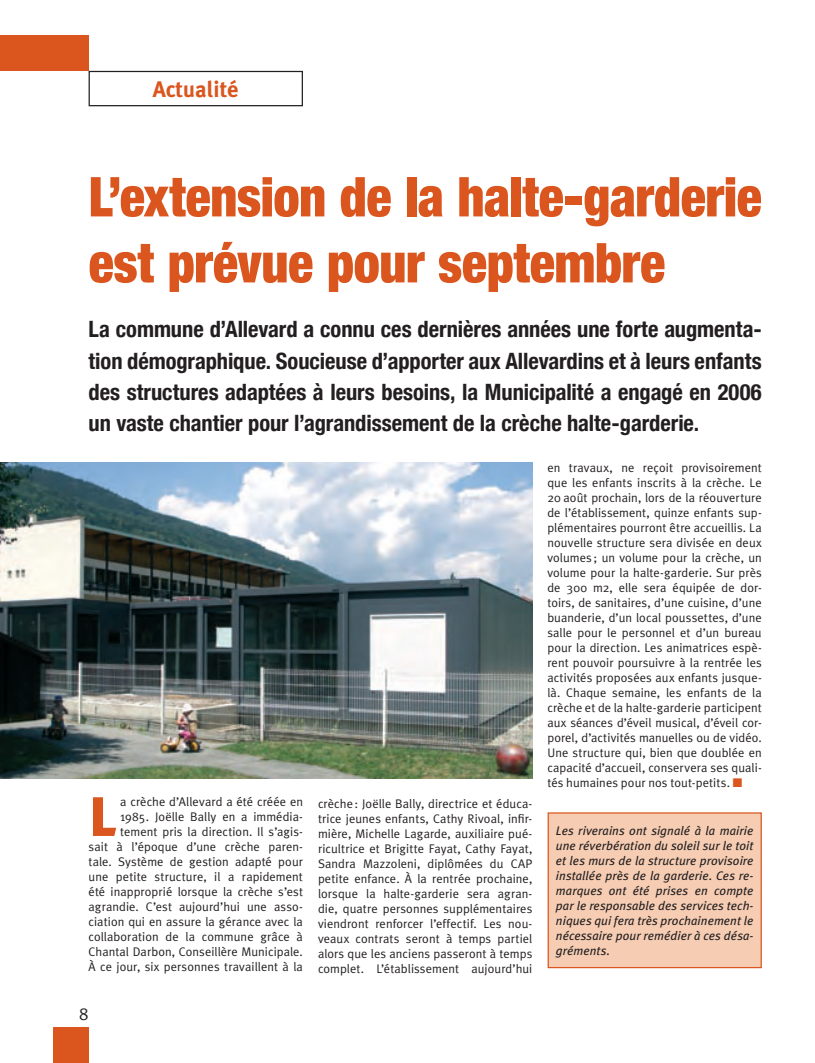
<style>
.page{position:relative;width:815px;height:1063px;background:#fff}
.page>*{position:absolute;margin:0;border:0;box-sizing:border-box;transform-origin:0 0}
.t1{font:900 55.5px "Meta Plus";color:#da561e}
.t2{font:900 condensed 55px/66px "Helvetica Neue";letter-spacing:-.01em;color:#da561e;scale:.95 1}
.t3{font:700 condensed 22.5px/31.2px "Helvetica Neue";color:#231f20;text-align:justify}
.t4{font:700 22.5px "Meta Plus";color:#da561e}
.t5{font:17.5px "Meta Plus Normal";color:#231f20}
.t6{font:12.5px/15px "Meta Plus Normal";letter-spacing:.005em;color:#231f20;text-align:justify}
.t7{font:italic 12.5px/15px "Meta Plus";letter-spacing:.005em;color:#231f20;text-align:justify}
.s1{color:#da561e}
</style>
<div class="page">
<div style="left:0;top:35px;width:89px;height:36px;background:#da561e"></div>
<div style="left:89px;top:71px;width:214px;height:35px;border:1px solid #231f20"></div>
<div style="left:53px;top:1028px;width:36px;height:35px;background:#da561e"></div>
<div style="left:548px;top:813px;width:213px;height:155px;background:#f6cdb3"></div>
<div style="left:548px;top:812px;width:214px;height:156px;border:1px solid #da561e"></div>
<img style="left:0;top:462px;width:533px;height:316px">
<h3 class="t4" style="left:153px;top:77px;width:88px">Actualité</h3>
<h2 class="t2" style="left:89px;top:163px;width:710px">L’extension de la halte-garderie est prévue pour septembre</h2>
<p class="t3" style="left:89px;top:314px;width:675px">La commune d’Allevard a connu ces dernières années une forte augmenta&shy;tion démographique. Soucieuse d’apporter aux Allevardins et à leurs enfants des structures adaptées à leurs besoins, la Municipalité a engagé en 2006 un vaste chantier pour l’agrandissement de la crèche halte-garderie.</p>
<p class="t6" style="left:89px;top:794px;width:216px;text-align:right">a crèche d’Allevard a été créée en 1985. Joëlle Bally en a immé-dia&shy;tement pris la direction. Il s’agis-<br>sait à l’époque d’une crèche paren&shy;tale. Système de gestion adapté pour une petite- structure, il a rapidement été inapproprié lorsque la crèche s’est agrandie. C’est aujourd’hui une asso&shy;ciation qui en assure la gérance avec la collaboration de la commune grâce à Chantal Darbon, Conseillère Municipale.<br>À ce jour, six personnes travaillent à la</p>
<p class="t6" style="left:318px;top:796px;width:216px">crèche: Joëlle Bally, directrice et éduca&shy;trice jeunes enfants, Cathy Rivoal, infir&shy;mière, Michelle- Lagarde, auxiliaire pué&shy;ricultrice et Brigitte- Fayat, Cathy Fayat, Sandra- Mazzoleni, diplômées du CAP petite enfance-. À la rentrée prochaine, lorsque la halte-garderie sera agran&shy;die, quatre personnes supplémentaires viendront renforcer l’effectif. Les nou&shy;veaux contrats seront à temps partiel alors que les anciens passeront à temps complet. L’établissement aujourd’hui</p>
<h1 class="t1" style="left:89px;top:784px;width:29px">L</h1>
<h3 class="t5" style="left:79px;top:1004px;width:11px">8</h3>
<p class="t6" style="left:547px;top:460px;width:216px">en travaux, ne reçoit provisoirement que les enfants inscrits à la crèche. Le 20 août prochain, lors de la réouverture de l’établissement, quinze enfants sup&shy;plémentaires pourront être accueillis. La nouvelle structure sera divisée en deux volumes ; un volume pour la crèche, un volume pour la halte-garderie. Sur près de 300 m2, elle sera équipée de dor&shy;toirs, de sanitaires, d’une cuisine, d’une buanderie, d’un local poussettes, d’une salle pour le personnel et d’un bureau pour la direction. Les animatrices espè&shy;rent pouvoir poursuivre à la rentrée les activités proposées aux enfants jusque&shy;là. Chaque- semaine, les enfants de la crèche- et de la halte-garderie participent aux séances d’éveil musical, d’éveil cor&shy;porel, d’activités manuelles- ou de vidéo-.<br>Une structure qui, bien que doublée en capa-cité d’accueil-, conservera ses quali&shy;tés humaines pour nos tout-petits. <span class="s1">■</span></p>
<p class="t7" style="left:556px;top:823px;width:199px">Les riverains ont signalé à la mairie une réverbération du soleil sur le toit et les murs de la structure provisoire installée près de la garderie. Ces re&shy;marques ont été prises en compte par le responsable des services tech&shy;niques qui fera très prochainement le nécessaire pour remédier à ces désa&shy;gréments.</p>
</div>
